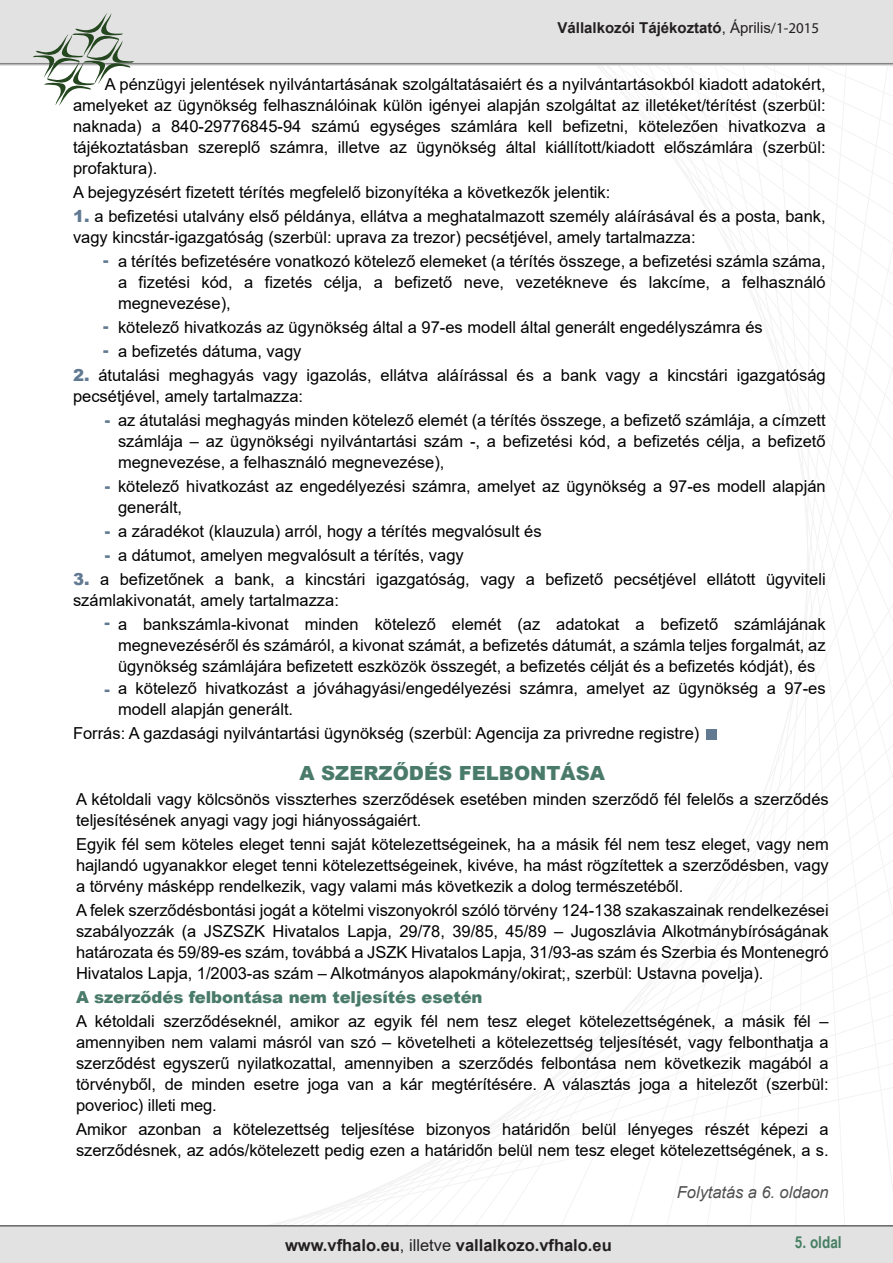
<style>
.page{position:relative;width:893px;height:1263px;background:#fff}
.page>*{position:absolute;margin:0;border:0;box-sizing:border-box;transform-origin:0 0}
.t1{font:900 19.5px "Arial";color:#497a6a}
.t2{font:16.5px/21px "Arial";color:#000}
.t3{font:700 16.5px "Arial";color:#231f20}
.t4{font:900 16.5px "Arial";letter-spacing:-.005em;color:#497a6a}
.t5{font:italic 16.5px "Arial";letter-spacing:-.005em;color:#515151}
.t6{font:700 16.5px "Arial Narrow";color:#477f63}
.t7{font:900 16.5px/24px "Arial";color:#617991}
.t8{font:900 15.6px "Arial";color:#617991;scale:1.06 1}
.t9{font:700 15px "Arial";color:#231f20}
.s1{font-weight:400}
.s2{font-family:"Myriad Pro";font-weight:400}
.s3{font-weight:900;color:#617991}
</style>
<div class="page">
<svg style="left:526px;top:106px;width:367px;height:993px"></svg>
<div style="left:0;top:1226px;width:893px;height:37px;background:#e2e2e2"></div>
<hr style="left:0;top:63px;width:893px;height:1px;background:#848484">
<svg style="left:2px;top:0;width:891px;height:106px"></svg>
<hr style="left:0;top:1225px;width:893px;height:1px;background:#636464">
<div style="left:706px;top:729px;width:10px;height:11px;background:#617991"></div>
<p class="t9" style="left:558px;top:17px;width:263px">Vállalkozói Tájékoztató<span class="s1">, Április</span><span class="s2">/1-2015</span></p>
<p class="t2" style="left:73px;top:73px;width:754px;text-align:justify;text-indent:32px">A pénzügyi jelentések nyilvántartásának szolgáltatásaiért és a nyilvántartásokból kiadott adatokért, amelyeket az ügynökség felhasználóinak külön igényei alapján szolgáltat az illetéket/térítést (szerbül: naknada) a 840-29776845-94 számú egységes számlára kell befizetni, kötelezően hivatkozva a tájékoztatásban szereplő számra, illetve az ügynökség által kiállított/kiadott előszámlára (szerbül: profaktura).</p>
<p class="t2" style="left:73px;top:181px;width:539px">A bejegyzésért fizetett térítés megfelelő bizonyítéka a következők jelentik:</p>
<p class="t2" style="left:73px;top:205px;width:754px"><span class="s3">1.</span> a befizetési utalvány első példánya, ellátva a meghatalmazott személy aláírásával és a posta, bank, vagy kincstár-igazgatóság (szerbül: uprava za trezor) pecsétjével, amely tartalmazza:</p>
<p class="t2" style="left:118px;top:250px;width:709px;text-align:justify">a térítés befizetésére vonatkozó kötelező elemeket (a térítés összege, a befizetési számla száma, a fizetési kód, a fizetés célja, a befizető neve, vezetékneve és lakcíme, a felhasználó megnevezése),</p>
<p class="t2" style="left:118px;top:315px;width:646px;line-height:24px">kötelező hivatkozás az ügynökség által a 97-es modell által generált engedélyszámra és a befizetés dátuma, vagy</p>
<p class="t2" style="left:73px;top:364px;width:754px"><span class="s3">2.</span> átutalási meghagyás vagy igazolás, ellátva aláírással és a bank vagy a kincstári igazgatóság pecsétjével, amely tartalmazza:</p>
<p class="t2" style="left:118px;top:409px;width:709px;text-align:justify">az átutalási meghagyás minden kötelező elemét (a térítés összege, a befizető számlája, a címzett számlája – az ügynökségi nyilvántartási szám -, a befizetési kód, a befizetés célja, a befizető megnevezése, a felhasználó megnevezése),</p>
<p class="t2" style="left:118px;top:475px;width:709px">kötelező hivatkozást az engedélyezési számra, amelyet az ügynökség a 97-es modell alapján generált,</p>
<p class="t2" style="left:118px;top:519px;width:425px;line-height:24px">a záradékot (klauzula) arról, hogy a térítés megvalósult és a dátumot, amelyen megvalósult a térítés, vagy</p>
<p class="t2" style="left:73px;top:568px;width:754px"><span class="s3">3.</span> a befizetőnek a bank, a kincstári igazgatóság, vagy a befizető pecsétjével ellátott ügyviteli számlakivonatát, amely tartalmazza:</p>
<p class="t2" style="left:118px;top:613px;width:709px;text-align:justify">a bankszámla-kivonat minden kötelező elemét (az adatokat a befizető számlájának megnevezéséről és számáról, a kivonat számát, a befizetés dátumát, a számla teljes forgalmát, az ügynökség számlájára befizetett eszközök összegét, a befizetés célját és a befizetés kódját), és</p>
<p class="t2" style="left:118px;top:678px;width:709px">a kötelező hivatkozást a jóváhagyási/engedélyezési számra, amelyet az ügynökség a 97-es modell alapján generált.</p>
<p class="t2" style="left:73px;top:723px;width:628px">Forrás: A gazdasági nyilvántartási ügynökség (szerbül: Agencija za privredne registre)</p>
<p class="t7" style="left:103px;top:248px;width:7px">-</p>
<p class="t7" style="left:103px;top:314px;width:7px">- -</p>
<p class="t7" style="left:105px;top:408px;width:7px">-</p>
<p class="t7" style="left:105px;top:474px;width:7px">-</p>
<p class="t7" style="left:105px;top:519px;width:7px">- -</p>
<p class="t8" style="left:105px;top:612px;width:7px">-</p>
<p class="t8" style="left:105px;top:678px;width:7px">-</p>
<p class="t1" style="left:299px;top:759px;width:307px">A SZERZŐDÉS FELBONTÁSA</p>
<p class="t2" style="left:76px;top:789px;width:754px">A kétoldali vagy kölcsönös visszterhes szerződések esetében minden szerződő fél felelős a szerződés teljesítésének anyagi vagy jogi hiányosságaiért.</p>
<p class="t2" style="left:76px;top:834px;width:754px;text-align:justify">Egyik fél sem köteles eleget tenni saját kötelezettségeinek, ha a másik fél nem tesz eleget, vagy nem hajlandó ugyanakkor eleget tenni kötelezettségeinek, kivéve, ha mást rögzítettek a szerződésben, vagy a törvény másképp rendelkezik, vagy valami más következik a dolog természetéből.</p>
<p class="t2" style="left:76px;top:900px;width:754px;text-align:justify">A felek szerződésbontási jogát a kötelmi viszonyokról szóló törvény 124-138 szakaszainak rendelkezései szabályozzák (a JSZSZK Hivatalos Lapja, 29/78, 39/85, 45/89 – Jugoszlávia Alkotmánybíróságának határozata és 59/89-es szám, továbbá a JSZK Hivatalos Lapja, 31/93-as szám és Szerbia és Montenegró Hivatalos Lapja, 1/2003-as szám – Alkotmányos alapokmány/okirat;, szerbül: Ustavna povelja).</p>
<p class="t4" style="left:76px;top:985px;width:408px">A szerződés felbontása nem teljesítés esetén</p>
<p class="t2" style="left:76px;top:1011px;width:754px;text-align:justify">A kétoldali szerződéseknél, amikor az egyik fél nem tesz eleget kötelezettségének, a másik fél – amennyiben nem valami másról van szó – követelheti a kötelezettség teljesítését, vagy felbonthatja a szerződést egyszerű nyilatkozattal, amennyiben a szerződés felbontása nem következik magából a törvényből, de minden esetre joga van a kár megtérítésére. A választás joga a hitelezőt (szerbül: poverioc) illeti meg.</p>
<p class="t2" style="left:76px;top:1119px;width:754px">Amikor azonban a kötelezettség teljesítése bizonyos határidőn belül lényeges részét képezi a szerződésnek, az adós/kötelezett pedig ezen a határidőn belül nem tesz eleget kötelezettségének, a s.</p>
<p class="t5" style="left:677px;top:1182px;width:153px">Folytatás a 6. oldaon</p>
<p class="t3" style="left:285px;top:1233px;width:328px">www.vfhalo.eu<span class="s1">, illetve</span> vallalkozo.vfhalo.eu</p>
<p class="t6" style="left:795px;top:1230px;width:48px">5. oldal</p>
</div>
